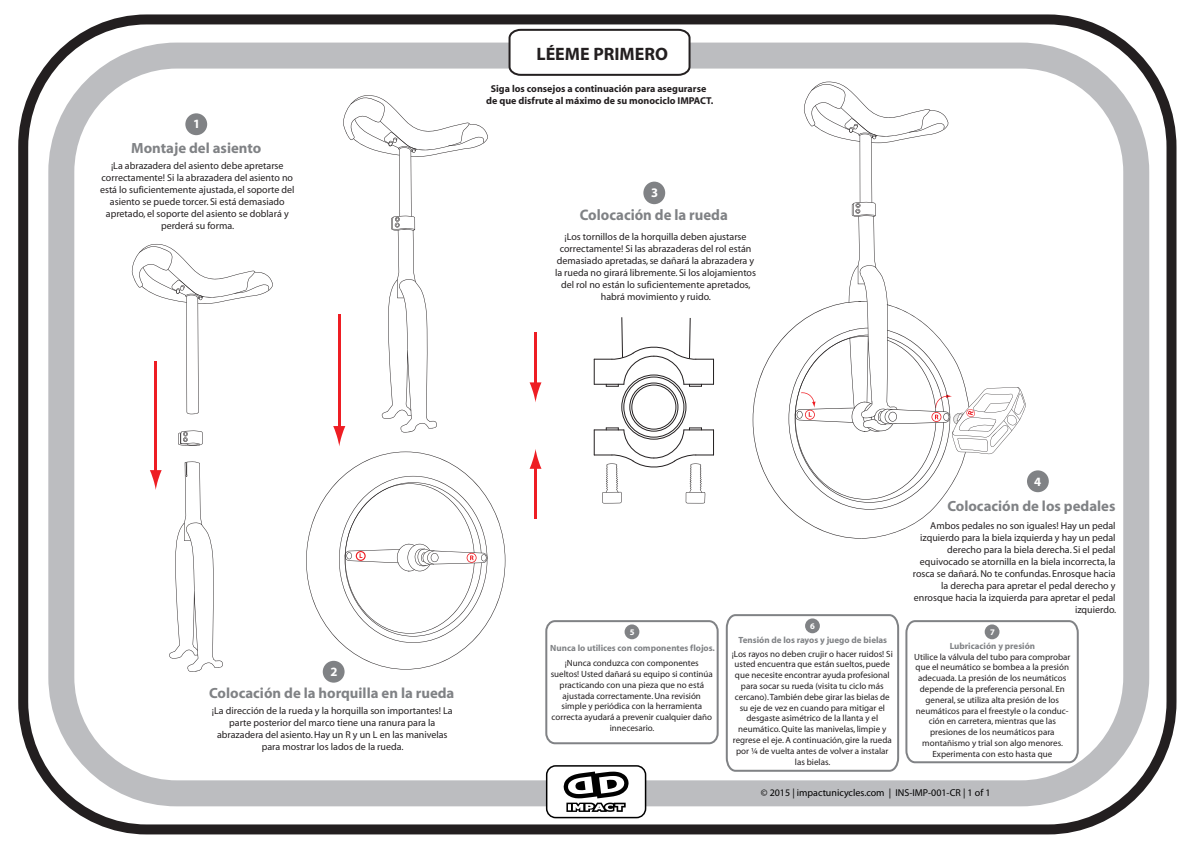
<style>
.page{position:relative;width:1190px;height:842px;background:#fff}
.page>*{position:absolute;margin:0;border:0;box-sizing:border-box;transform-origin:0 0}
.t1{font:700 18px "Myriad";color:#231f20}
.t2{font:700 15.3px "Myriad";color:#808285}
.t3{font:700 14.8px "Myriad";color:#808285}
.t4{font:700 13.2px "Myriad";color:#fff}
.t5{font:700 12.7px "Myriad";color:#fff}
.t6{font:10px/12px "Myriad";color:#231f20;text-align:center}
.t7{font:700 10px/12px "Myriad";color:#231f20;text-align:center}
.t8{font:10px "Myriad Pro";color:#000}
.t9{font:9px/10.8px "Myriad";color:#231f20;text-align:center}
.t10{font:700 9px "Myriad";color:#808285}
.t11{font:700 8.6px "Myriad";color:#fff}
</style>
<div class="page">
<div style="left:18px;top:14px;width:1159px;height:820px;border:10px solid #231f20;border-radius:126px"></div>
<div style="left:48px;top:43px;width:1101px;height:763px;border:26px solid #bcbdc0;border-radius:116px"></div>
<div style="left:546px;top:765px;width:100px;height:53px;border:2px solid #000;border-radius:9px"></div>
<svg style="left:508px;top:28px;width:184px;height:48px"></svg>
<div style="left:185px;top:113px;width:22px;height:22px;background:#808285;border-radius:50%"></div>
<div style="left:1027px;top:470px;width:22px;height:22px;background:#808285;border-radius:50%"></div>
<svg style="left:544px;top:614px;width:536px;height:198px"></svg>
<svg style="left:178px;top:431px;width:25px;height:15px"></svg>
<svg style="left:169px;top:462px;width:54px;height:210px"></svg>
<svg style="left:131px;top:244px;width:142px;height:170px"></svg>
<hr style="left:155px;top:361px;width:2px;height:113px;background:#ee1d23">
<svg style="left:150px;top:470px;width:12px;height:20px"></svg>
<div style="left:643px;top:182px;width:22px;height:22px;background:#808285;border-radius:50%"></div>
<div style="left:323px;top:661px;width:22px;height:22px;background:#808285;border-radius:50%"></div>
<svg style="left:306px;top:452px;width:199px;height:218px"></svg>
<svg style="left:339px;top:476px;width:148px;height:167px"></svg>
<svg style="left:333px;top:95px;width:155px;height:351px"></svg>
<hr style="left:534px;top:465px;width:3px;height:54px;background:#ee1d23">
<svg style="left:530px;top:449px;width:12px;height:20px"></svg>
<hr style="left:534px;top:333px;width:3px;height:53px;background:#ee1d23">
<svg style="left:530px;top:382px;width:11px;height:20px"></svg>
<div style="left:631px;top:385px;width:45px;height:45px;border:1px solid #231f20;border-radius:50%"></div>
<div style="left:629px;top:383px;width:49px;height:49px;border:1px solid #231f20;border-radius:50%"></div>
<svg style="left:594px;top:428px;width:120px;height:75px"></svg>
<svg style="left:594px;top:317px;width:120px;height:70px"></svg>
<svg style="left:753px;top:81px;width:273px;height:458px"></svg>
<h3 class="t5" style="left:193px;top:118px;width:9px">1</h3>
<h3 class="t3" style="left:131px;top:141px;width:132px">Montaje del asiento</h3>
<p class="t6" style="left:100px;top:160px;width:196px">¡La abrazadera del asiento debe apretarse correctamente! Si la abrazadera del asiento no está lo suficientemente ajustada, el soporte del asiento se puede torcer. Si está demasiado apretado, el soporte del asiento se doblará y perderá su forma.</p>
<h1 class="t1" style="left:536px;top:45px;width:133px">LÉEME PRIMERO</h1>
<p class="t7" style="left:486px;top:83px;width:229px">Siga los consejos a continuación para asegurarse de que disfrute al máximo de su monociclo IMPACT.</p>
<h3 class="t4" style="left:651px;top:186px;width:9px">3</h3>
<h2 class="t2" style="left:580px;top:207px;width:150px">Colocación de la rueda</h2>
<p class="t6" style="left:555px;top:231px;width:203px">¡Los tornillos de la horquilla deben ajustarse correctamente! Si las abrazaderas del rol están demasiado apretadas, se dañará la abrazadera y la rueda no girará libremente. Si los alojamientos del rol no están lo suficientemente apretados, habrá movimiento y ruido.</p>
<h3 class="t5" style="left:331px;top:665px;width:9px">2</h3>
<h3 class="t3" style="left:209px;top:685px;width:247px">Colocación de la horquilla en la rueda</h3>
<p class="t6" style="left:212px;top:705px;width:242px">¡La dirección de la rueda y la horquilla son importantes! La parte posterior del marco tiene una ranura para la abrazadera del asiento. Hay un R y un L en las manivelas para mostrar los lados de la rueda.</p>
<h3 class="t5" style="left:1034px;top:475px;width:9px">4</h3>
<h3 class="t3" style="left:947px;top:498px;width:170px">Colocación de los pedales</h3>
<p class="t6" style="left:913px;top:520px;width:205px;text-align:right">Ambos pedales no son iguales! Hay un pedal izquierdo para la biela izquierda y hay un pedal derecho para la biela derecha. Si el pedal equivocado se atornilla en la biela incorrecta, la rosca se dañará. No te confundas. Enrosque hacia la derecha para apretar el pedal derecho y enrosque hacia la izquierda para apretar el pedal izquierdo.</p>
<p class="t11" style="left:810px;top:621px;width:6px">6</p>
<p class="t10" style="left:739px;top:635px;width:150px">Tensión de los rayos y juego de bielas</p>
<p class="t11" style="left:630px;top:628px;width:6px">5</p>
<p class="t10" style="left:550px;top:643px;width:166px">Nunca lo utilices con componentes flojos.</p>
<p class="t11" style="left:990px;top:628px;width:6px">7</p>
<p class="t10" style="left:950px;top:641px;width:87px">Lubricación y presión</p>
<p class="t9" style="left:732px;top:649px;width:162px">¡Los rayos no deben crujir o hacer ruidos! Si usted encuentra que están sueltos, puede que necesite encontrar ayuda profesional para socar su rueda (visita tu ciclo más cercano). También debe girar las bielas de su eje de vez en cuando para mitigar el desgaste asimétrico de la llanta y el neumático. Quite las manivelas, limpie y regrese el eje. A continuación, gire la rueda por ¼ de vuelta antes de volver a instalar las bielas.</p>
<p class="t9" style="left:551px;top:658px;width:164px">¡Nunca conduzca con componentes sueltos! Usted dañará su equipo si continúa practicando con una pieza que no está ajustada correctamente. Una revisión simple y periódica con la herramienta correcta ayudará a prevenir cualquier daño innecesario.</p>
<p class="t9" style="left:914px;top:652px;width:158px">Utilice la válvula del tubo para comprobar que el neumático se bombea a la presión adecuada. La presión de los neumáticos depende de la preferencia personal. En general, se utiliza alta presión de los neumáticos para el freestyle o la conduc&shy;ción en carretera, mientras que las presiones de los neumáticos para montañismo y trial son algo menores.<br>Experimenta con esto hasta que</p>
<p class="t8" style="left:761px;top:787px;width:231px">© 2015 | impactunicycles.com | INS-IMP-001-CR | 1 of 1</p>
</div>
